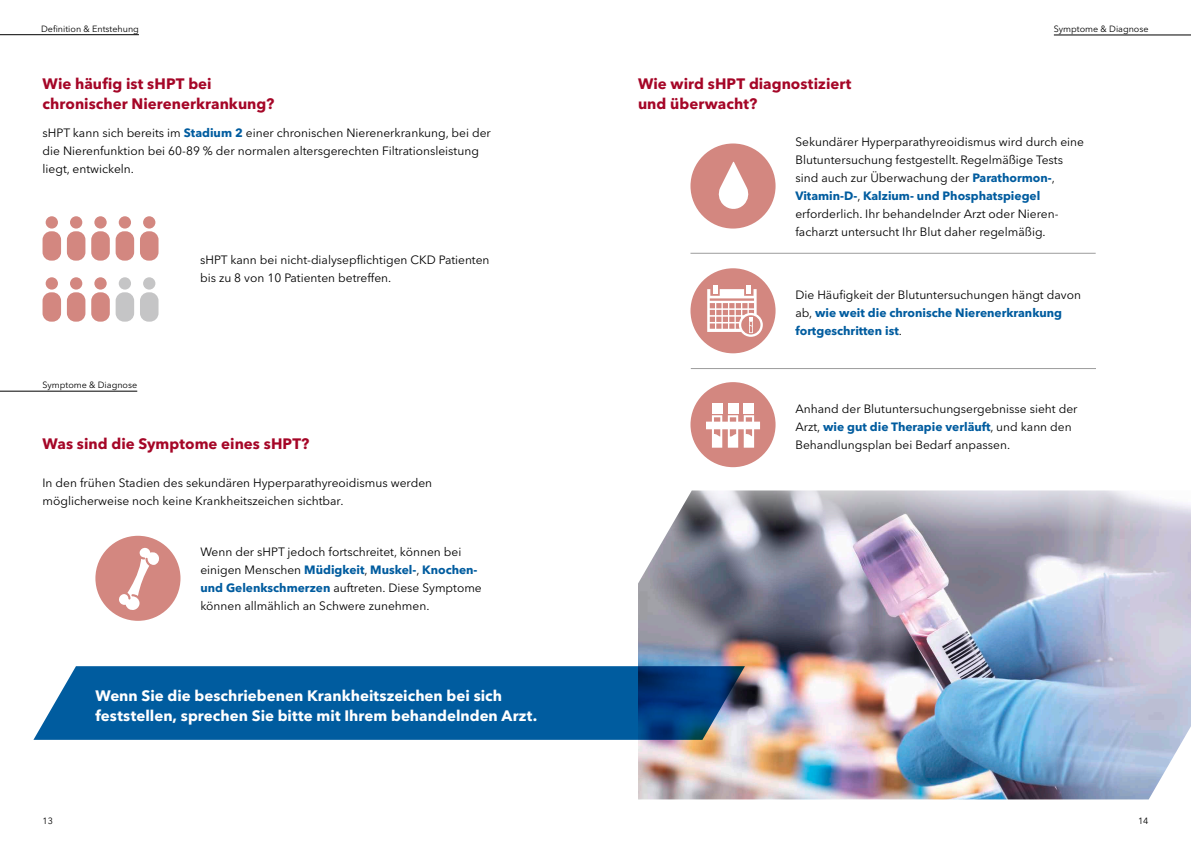
<style>
.page{position:relative;width:1191px;height:842px;background:#fff}
.page>*{position:absolute;margin:0;border:0;box-sizing:border-box;transform-origin:0 0}
.t1{font:700 15px/20px "Avenir Next LT Pro";letter-spacing:.005em;color:#a50627}
.t2{font:700 15px/20px "Avenir Next LT Pro";letter-spacing:.005em;color:#fff}
.t3{font:12px/18px "Avenir Next LT Pro";color:#000}
.t4{font:700 12px/18px "Avenir Next LT Pro";color:#005c9f}
.t5{font:9px "Avenir Next LT Pro";color:#000}
.s1{font-weight:700;color:#005c9f}
.s2{font-weight:400;color:#000}
</style>
<div class="page">
<img style="left:638px;top:490px;width:553px;height:309px">
<div style="left:95px;top:536px;width:85px;height:85px;background:#d38780;border-radius:50%"></div>
<svg style="left:119px;top:548px;width:40px;height:62px"></svg>
<div style="left:690px;top:382px;width:85px;height:85px;background:#d38780;border-radius:50%"></div>
<div style="left:712px;top:403px;width:10px;height:11px;background:#fff"></div>
<div style="left:728px;top:403px;width:10px;height:11px;background:#fff"></div>
<div style="left:743px;top:403px;width:11px;height:11px;background:#fff"></div>
<svg style="left:706px;top:415px;width:54px;height:33px"></svg>
<div style="left:690px;top:268px;width:85px;height:85px;background:#d38780;border-radius:50%"></div>
<div style="left:712px;top:285px;width:5px;height:8px;background:#fff"></div>
<div style="left:746px;top:285px;width:5px;height:8px;background:#fff"></div>
<svg style="left:707px;top:289px;width:56px;height:48px"></svg>
<hr style="left:690px;top:253px;width:405px;height:1px;background:#9c9c9c">
<hr style="left:691px;top:368px;width:405px;height:1px;background:#9c9c9c">
<svg style="left:33px;top:666px;width:712px;height:74px;background:#0d5f9d"></svg>
<hr style="left:1053px;top:35px;width:138px;height:1px;background:#000">
<hr style="left:0;top:391px;width:137px;height:1px;background:#000">
<div style="left:690px;top:143px;width:85px;height:86px;background:#d38780;border-radius:50%"></div>
<svg style="left:718px;top:162px;width:31px;height:47px"></svg>
<div style="left:46px;top:216px;width:12px;height:13px;background:#d38780;border-radius:50%"></div>
<div style="left:70px;top:216px;width:12px;height:13px;background:#d38780;border-radius:50%"></div>
<div style="left:94px;top:216px;width:13px;height:13px;background:#d38780;border-radius:50%"></div>
<div style="left:143px;top:216px;width:12px;height:13px;background:#d38780;border-radius:50%"></div>
<div style="left:119px;top:216px;width:12px;height:13px;background:#d38780;border-radius:50%"></div>
<div style="left:43px;top:231px;width:18px;height:30px;background:#d38780;border-radius:9px"></div>
<div style="left:67px;top:231px;width:18px;height:30px;background:#d38780;border-radius:9px"></div>
<div style="left:91px;top:231px;width:19px;height:30px;background:#d38780;border-radius:9px"></div>
<div style="left:140px;top:231px;width:18px;height:30px;background:#d38780;border-radius:9px"></div>
<div style="left:116px;top:231px;width:18px;height:30px;background:#d38780;border-radius:9px"></div>
<div style="left:70px;top:277px;width:12px;height:13px;background:#d38780;border-radius:50%"></div>
<div style="left:119px;top:277px;width:12px;height:13px;background:#c5c5c6;border-radius:50%"></div>
<div style="left:46px;top:277px;width:12px;height:13px;background:#d38780;border-radius:50%"></div>
<div style="left:94px;top:277px;width:13px;height:13px;background:#d38780;border-radius:50%"></div>
<div style="left:143px;top:277px;width:12px;height:13px;background:#c5c5c6;border-radius:50%"></div>
<div style="left:67px;top:292px;width:18px;height:30px;background:#d38780;border-radius:9px"></div>
<div style="left:116px;top:292px;width:18px;height:30px;background:#c5c5c6;border-radius:9px"></div>
<div style="left:43px;top:292px;width:18px;height:30px;background:#d38780;border-radius:9px"></div>
<div style="left:91px;top:292px;width:19px;height:30px;background:#d38780;border-radius:9px"></div>
<div style="left:140px;top:292px;width:18px;height:30px;background:#c5c5c6;border-radius:9px"></div>
<hr style="left:0;top:34px;width:139px;height:1px;background:#000">
<p class="t5" style="left:41px;top:23px;width:99px">Definition &amp; Entstehung</p>
<p class="t1" style="left:43px;top:74px;width:233px">Wie häufig ist sHPT bei chronischer Nierenerkrankung?</p>
<p class="t3" style="left:43px;top:124px;width:450px">sHPT kann sich bereits im <span class="s1">Stadium 2</span> einer chronischen Nierenerkrankung, bei der die Nierenfunktion bei 60-89 % der normalen altersgerechten Filtrationsleistung liegt, entwickeln.</p>
<p class="t5" style="left:42px;top:380px;width:96px">Symptome &amp; Diagnose</p>
<p class="t3" style="left:200px;top:251px;width:291px">sHPT kann bei nicht-dialysepflichtigen CKD Patienten bis zu 8 von 10 Patienten betreffen.</p>
<p class="t1" style="left:43px;top:433px;width:268px">Was sind die Symptome eines sHPT?</p>
<p class="t3" style="left:43px;top:473px;width:391px">In den frühen Stadien des sekundären Hyperparathyreoidismus werden möglicherweise noch keine Krankheitszeichen sichtbar.</p>
<p class="t3" style="left:200px;top:543px;width:283px">Wenn der sHPT jedoch fortschreitet, können bei einigen Menschen <span class="s1">Müdigkeit</span>, <span class="s1">Muskel-</span>, <span class="s1">Knochen&shy;und Gelenkschmerzen</span> auftreten. Diese Symptome können allmählich an Schwere zunehmen.</p>
<p class="t2" style="left:95px;top:685px;width:443px">Wenn Sie die beschriebenen Krankheitszeichen bei sich feststellen, sprechen Sie bitte mit Ihrem behandelnden Arzt.</p>
<p class="t1" style="left:638px;top:74px;width:215px">Wie wird sHPT diagnostiziert und überwacht?</p>
<p class="t5" style="left:1053px;top:23px;width:96px">Symptome &amp; Diagnose</p>
<p class="t3" style="left:795px;top:132px;width:290px">Sekundärer Hyperparathyreoidismus wird durch eine Blutuntersuchung festgestellt.Regelmäßige Tests sind auch zur Überwachung der <span class="s1">Parathormon-</span>, <span class="s1">Vitamin-D-</span>, <span class="s1">Kalzium- und Phosphatspiegel </span>erforderlich. Ihr behandelnder Arzt oder Nieren&shy;facharzt untersucht Ihr Blut daher regelmäßig.</p>
<p class="t4" style="left:795px;top:285px;width:287px"><span class="s2">Die Häufigkeit der Blutuntersuchungen hängt davon ab,</span> wie weit die chronische Nierenerkrankung fortgeschritten ist<span class="s2">.</span></p>
<p class="t3" style="left:795px;top:399px;width:284px">Anhand der Blutuntersuchungsergebnisse sieht der<br>Arzt, <span class="s1">wie gut die Therapie verläuft</span>, und kann den<br>Behandlungsplan bei Bedarf anpassen.</p>
<p class="t5" style="left:43px;top:816px;width:12px">13</p>
<p class="t5" style="left:1138px;top:816px;width:12px">14</p>
</div>
